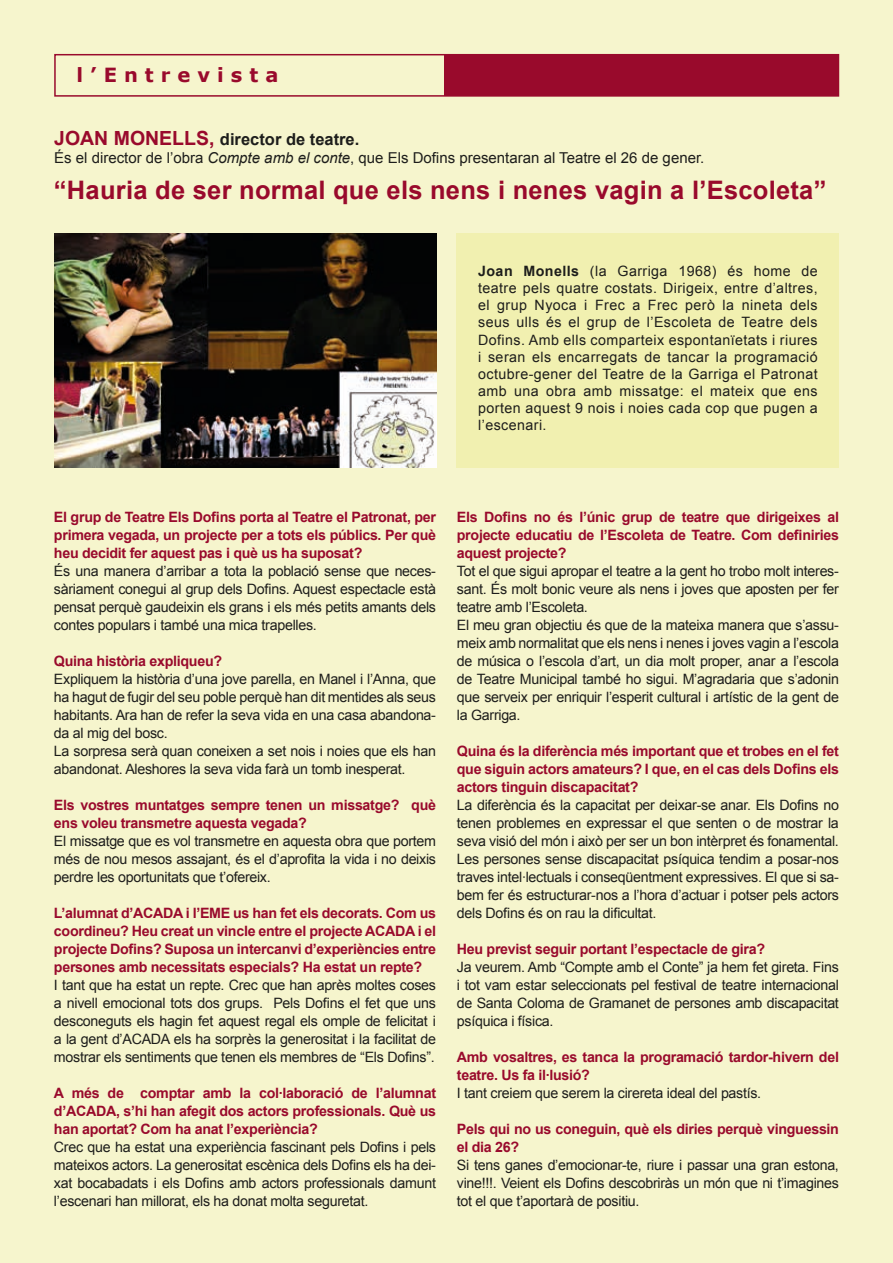
<style>
.page{position:relative;width:893px;height:1263px;background:#f6f5cd}
.page>*{position:absolute;margin:0;border:0;box-sizing:border-box;transform-origin:0 0}
.t1{font:700 25.5px "Arial";letter-spacing:.01em;color:#990a2c}
.t2{font:700 19.5px "Verdana";letter-spacing:.36em;color:#990a2c}
.t3{font:700 16.5px "Arial";color:#1d1d1b}
.t4{font:15px "Arial";color:#1d1d1b}
.t5{font:14.25px/18px "Arial";letter-spacing:-.02em;color:#1d1d1b;text-align:justify}
.t6{font:700 14.25px/18px "Arial";letter-spacing:-.02em;color:#990a2c;text-align:justify}
.s1{font-size:19.5px;color:#990a2c}
.s2{font-style:italic}
.s3{font-weight:700}
</style>
<div class="page">
<div style="left:54px;top:54px;width:785px;height:43px;border:2px solid #990a2c"></div>
<div style="left:444px;top:55px;width:394px;height:41px;background:#990a2c"></div>
<div style="left:457px;top:234px;width:382px;height:234px;background:#f1f0b0"></div>
<img style="left:54px;top:234px;width:383px;height:234px">
<h2 class="t2" style="left:77px;top:61px;width:203px">l’Entrevista</h2>
<p class="t3" style="left:54px;top:130px;width:307px"><span class="s1">JOAN MONELLS,</span> director de teatre.</p>
<p class="t4" style="left:54px;top:149px;width:652px">És el director de l’obra <span class="s2">Compte amb el conte</span>, que Els Dofins presentaran al Teatre el 26 de gener.</p>
<h1 class="t1" style="left:54px;top:175px;width:774px">“Hauria de ser normal que els nens i nenes vagin a l’Escoleta”</h1>
<p class="t5" style="left:478px;top:263px;width:341px;line-height:17.1px"><span class="s3">Joan Monells</span> (la Garriga 1968) és home de teatre pels quatre costats. Dirigeix, entre d’altres, el grup Nyoca i Frec a Frec però la nineta dels seus ulls és el grup de l’Escoleta de Teatre dels Dofins. Amb ells comparteix espontanïetats i riures i seran els encarregats de tancar la programació octubre-gener del Teatre de la Garriga el Patronat amb una obra amb missatge: el mateix que ens porten aquest 9 nois i noies cada cop que pugen a l’escenari.</p>
<p class="t6" style="left:54px;top:508px;width:384px">El grup de Teatre Els Dofins porta al Teatre el Patronat, per primera vegada, un projecte per a tots els públics. Per què heu decidit fer aquest pas i què us ha suposat?</p>
<p class="t5" style="left:54px;top:562px;width:384px">És una manera d’arribar a tota la població sense que neces&shy;sàriament conegui al grup dels Dofins. Aquest espectacle està pensat perquè gaudeixin els grans i els més petits amants dels contes populars i també una mica trapelles.</p>
<p class="t6" style="left:54px;top:652px;width:170px">Quina història expliqueu?</p>
<p class="t5" style="left:54px;top:670px;width:383px;text-align:left">Expliquem la història d’una jove parella, en Manel i l’Anna, que ha hagut de fugir del seu poble perquè han dit mentides als seus habitants. Ara han de refer la seva vida en una casa abandona&shy;da al mig del bosc.<br>La sorpresa serà quan coneixen a set nois i noies que els han abandonat. Aleshores la seva vida farà un tomb inesperat.</p>
<p class="t6" style="left:54px;top:796px;width:384px">Els vostres muntatges sempre tenen un missatge? què ens voleu transmetre aquesta vegada?</p>
<p class="t5" style="left:54px;top:832px;width:384px">El missatge que es vol transmetre en aquesta obra que portem més de nou mesos assajant, és el d’aprofita la vida i no deixis perdre les oportunitats que t’ofereix.</p>
<p class="t6" style="left:54px;top:904px;width:384px">L’alumnat d’ACADA i l’EME us han fet els decorats. Com us coordineu? Heu creat un vincle entre el projecte ACADA i el projecte Dofins? Suposa un intercanvi d’experiències entre persones amb necessitats especials? Ha estat un repte?</p>
<p class="t5" style="left:54px;top:976px;width:384px">I tant que ha estat un repte. Crec que han après moltes coses a nivell emocional tots dos grups. Pels Dofins el fet que uns desconeguts els hagin fet aquest regal els omple de felicitat i a la gent d’ACADA els ha sorprès la generositat i la facilitat de mostrar els sentiments que tenen els membres de “Els Dofins”.</p>
<p class="t6" style="left:54px;top:1084px;width:384px">A més de comptar amb la col·laboració de l’alumnat d’ACADA, s’hi han afegit dos actors professionals. Què us han aportat? Com ha anat l’experiència?</p>
<p class="t5" style="left:54px;top:1138px;width:384px">Crec que ha estat una experiència fascinant pels Dofins i pels mateixos actors. La generositat escènica dels Dofins els ha dei&shy;xat bocabadats i els Dofins amb actors professionals damunt l’escenari han millorat, els ha donat molta seguretat.</p>
<p class="t6" style="left:457px;top:508px;width:384px">Els Dofins no és l’únic grup de teatre que dirigeixes al projecte educatiu de l’Escoleta de Teatre. Com definiries aquest projecte?</p>
<p class="t5" style="left:457px;top:562px;width:384px;text-align:left">Tot el que sigui apropar el teatre a la gent ho trobo molt interes&shy;sant. És molt bonic veure als nens i joves que aposten per fer teatre amb l’Escoleta.<br>El meu gran objectiu és que de la mateixa manera que s’assu&shy;meix amb normalitat que els nens i nenes i joves vagin a l’escola de música o l’escola d’art, un dia molt proper, anar a l’escola de Teatre Municipal també ho sigui. M’agradaria que s’adonin que serveix per enriquir l’esperit cultural i artístic de la gent de la Garriga.</p>
<p class="t6" style="left:457px;top:742px;width:384px">Quina és la diferència més important que et trobes en el fet que siguin actors amateurs? I que, en el cas dels Dofins els actors tinguin discapacitat?</p>
<p class="t5" style="left:457px;top:796px;width:384px">La diferència és la capacitat per deixar-se anar. Els Dofins no tenen problemes en expressar el que senten o de mostrar la seva visió del món i això per ser un bon intèrpret és fonamental.<br>Les persones sense discapacitat psíquica tendim a posar-nos traves intel·lectuals i conseqüentment expressives. El que si sa&shy;bem fer és estructurar-nos a l’hora d’actuar i potser pels actors dels Dofins és on rau la dificultat.</p>
<p class="t6" style="left:457px;top:940px;width:310px">Heu previst seguir portant l’espectacle de gira?</p>
<p class="t5" style="left:457px;top:958px;width:384px">Ja veurem. Amb “Compte amb el Conte” ja hem fet gireta. Fins i tot vam estar seleccionats pel festival de teatre internacional de Santa Coloma de Gramanet de persones amb discapacitat psíquica i física.</p>
<p class="t6" style="left:457px;top:1048px;width:384px">Amb vosaltres, es tanca la programació tardor-hivern del teatre. Us fa il·lusió?</p>
<p class="t5" style="left:457px;top:1084px;width:306px">I tant creiem que serem la cirereta ideal del pastís.</p>
<p class="t6" style="left:457px;top:1120px;width:384px">Pels qui no us coneguin, què els diries perquè vinguessin el dia 26?</p>
<p class="t5" style="left:457px;top:1156px;width:384px">Si tens ganes d’emocionar-te, riure i passar una gran estona, vine!!!. Veient els Dofins descobriràs un món que ni t’imagines tot el que t’aportarà de positiu.</p>
</div>
